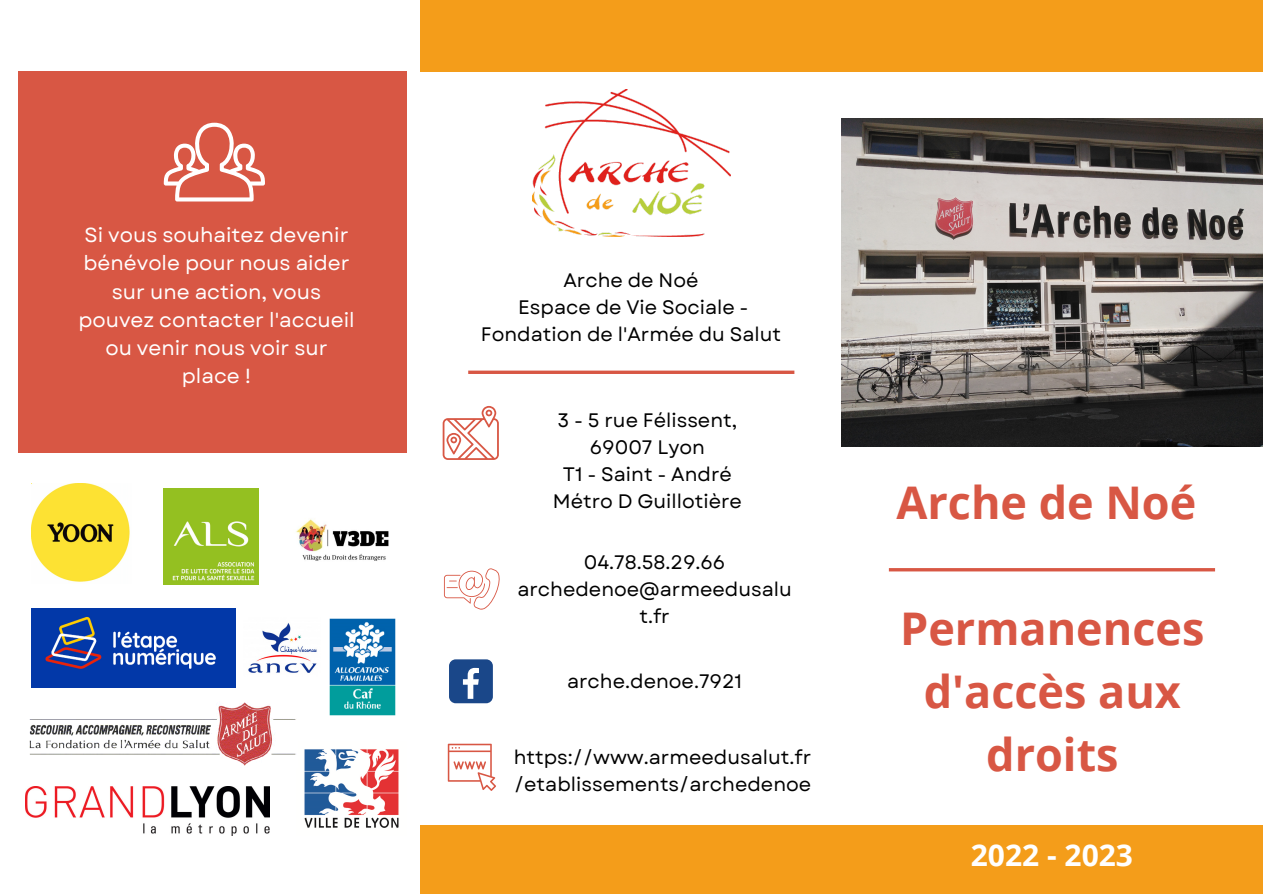
<style>
.page{position:relative;width:1263px;height:894px;background:#fff}
.page>*{position:absolute;margin:0;border:0;box-sizing:border-box;transform-origin:0 0}
.t1{font:700 45px/63px "Open Sans";color:#d85744;text-align:center}
.t2{font:700 30px "Open Sans";color:#fff}
.t3{font:20.4px/28px "Garet";color:#fff;text-align:center}
.t4{font:19.5px/27px "Garet";color:#000;text-align:center}
</style>
<div class="page">
<div style="left:421px;top:825px;width:842px;height:68px;background:#f49d1a"></div>
<div style="left:421px;top:0;width:842px;height:72px;background:#f49d1a"></div>
<img style="left:532px;top:89px;width:198px;height:148px">
<svg style="left:443px;top:406px;width:56px;height:54px"></svg>
<svg style="left:444px;top:568px;width:56px;height:41px"></svg>
<svg style="left:468px;top:370px;width:326px;height:4px"></svg>
<div style="left:449px;top:659px;width:44px;height:44px;background:#1a4789;border-radius:7px"></div>
<svg style="left:463px;top:667px;width:16px;height:31px"></svg>
<svg style="left:448px;top:743px;width:48px;height:47px"></svg>
<img style="left:304px;top:749px;width:95px;height:79px">
<img style="left:248px;top:623px;width:69px;height:50px">
<img style="left:26px;top:786px;width:244px;height:49px">
<img style="left:329px;top:618px;width:66px;height:97px">
<img style="left:31px;top:483px;width:99px;height:99px">
<img style="left:163px;top:488px;width:96px;height:96px">
<img style="left:296px;top:519px;width:93px;height:42px">
<img style="left:31px;top:608px;width:204px;height:79px">
<img style="left:30px;top:702px;width:266px;height:64px">
<div style="left:18px;top:72px;width:388px;height:381px;background:#d85744"></div>
<svg style="left:164px;top:123px;width:101px;height:78px"></svg>
<hr style="left:889px;top:568px;width:326px;height:3px;background:#d85744">
<img style="left:841px;top:118px;width:421px;height:329px">
<p class="t3" style="left:78px;top:221px;width:278px">Si vous souhaitez devenir bénévole pour nous aider sur une action, vous pouvez contacter l'accueil ou venir nous voir sur place !</p>
<p class="t4" style="left:481px;top:267px;width:302px">Arche de Noé<br>Espace de Vie Sociale -<br>Fondation de l'Armée du Salut</p>
<p class="t4" style="left:553px;top:406px;width:191px">3 - 5 rue Félissent,<br>69007 Lyon<br>T1 - Saint - André<br>Métro D Guillotière</p>
<p class="t4" style="left:517px;top:549px;width:276px">04.78.58.29.66 archedenoe@armeedusalu t.fr</p>
<p class="t4" style="left:567px;top:667px;width:177px">arche.denoe.7921</p>
<p class="t4" style="left:514px;top:743px;width:299px;text-align:left">https://www.armeedusalut.fr /etablissements/archedenoe</p>
<h1 class="t1" style="left:896px;top:470px;width:301px">Arche de Noé</h1>
<h1 class="t1" style="left:900px;top:595px;width:306px">Permanences d'accès aux droits</h1>
<h2 class="t2" style="left:971px;top:833px;width:164px">2022 - 2023</h2>
</div>
